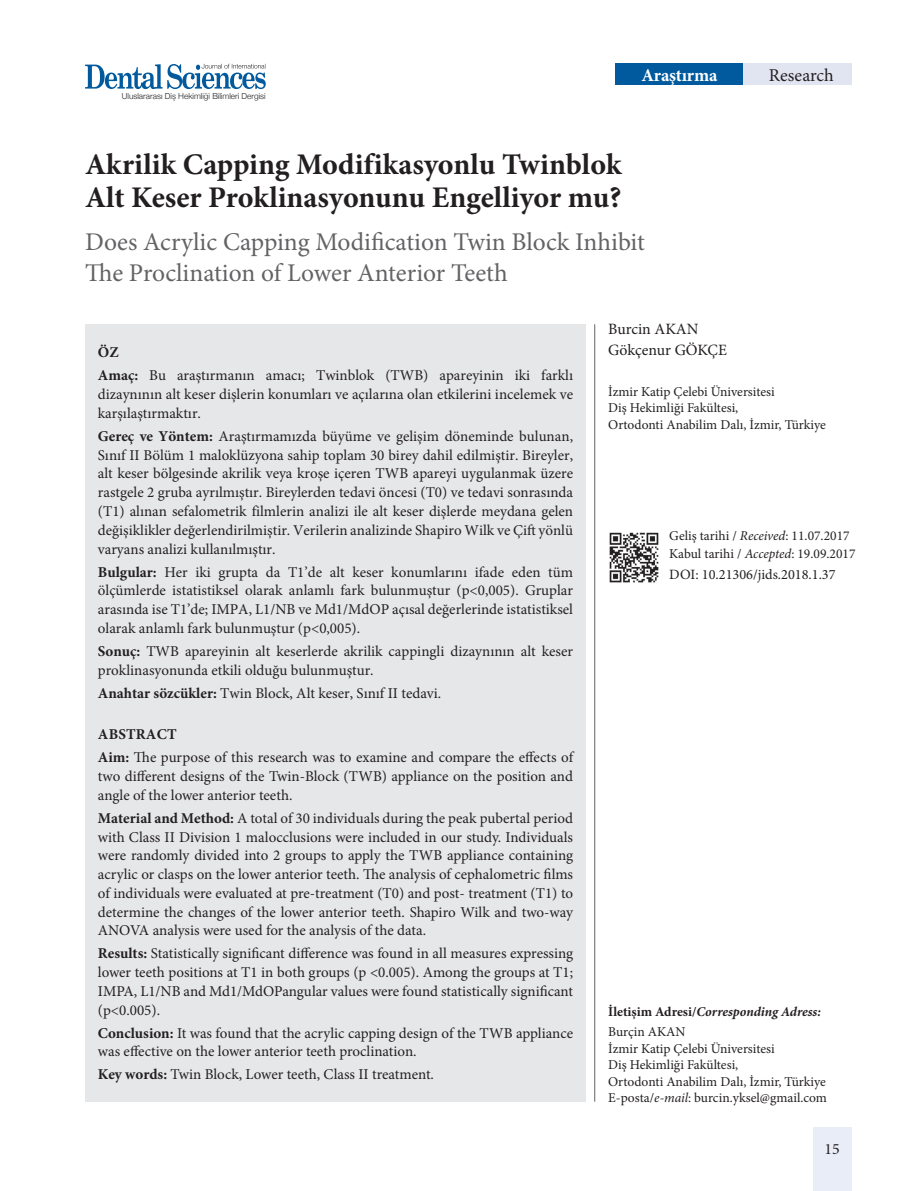
<style>
.page{position:relative;width:915px;height:1191px;background:#fff}
.page>*{position:absolute;margin:0;border:0;box-sizing:border-box;transform-origin:0 0}
.t1{font:700 30px/33px "Minion Pro";color:#231f20}
.t2{font:25.5px/30.6px "Minion Pro";color:#636366}
.t3{font:700 18px "Minion Pro";letter-spacing:-.01em;color:#fff}
.t4{font:18px "Minion Pro";color:#231f20}
.t5{font:15.75px/21px "Minion Pro";color:#231f20}
.t6{font:15px/18.8px "Minion Pro";color:#231f20}
.t7{font:14.25px "Minion Pro";color:#231f20}
.t8{font:13.5px/16.2px "Minion Pro";color:#231f20}
.t9{font:italic 700 13.5px/20px "Minion Pro";letter-spacing:-.005em;color:#231f20}
.t10{font:300 8.25px "Helvetica Neue";color:#231f20}
.s1{font-weight:700}
.s2{font-style:italic}
.s3{font-style:normal}
.s4{font-weight:400;font-style:normal}
</style>
<div class="page">
<div style="left:812px;top:1127px;width:38px;height:64px;background:#e8edf7"></div>
<svg style="left:85px;top:64px;width:181px;height:25px"></svg>
<hr style="left:594px;top:324px;width:1px;height:777px;background:#636366">
<img style="left:609px;top:532px;width:50px;height:51px">
<div style="left:85px;top:324px;width:500px;height:777px;background:#e6e7e9"></div>
<div style="left:615px;top:64px;width:127px;height:21px;background:#015a9d"></div>
<div style="left:742px;top:64px;width:108px;height:21px;background:#e1e5f1"></div>
<p class="t10" style="left:122px;top:89px;width:145px">Uluslararası Diş Hekimliği Bilimleri Dergisi</p>
<p class="t3" style="left:641px;top:63px;width:77px">Araştırma</p>
<p class="t4" style="left:768px;top:63px;width:66px">Research</p>
<h1 class="t1" style="left:85px;top:148px;width:537px">Akrilik Capping Modifikasyonlu Twinblok<br>Alt Keser Proklinasyonunu Engelliyor mu?</h1>
<h2 class="t2" style="left:85px;top:227px;width:561px">Does Acrylic Capping Modification Twin Block Inhibit<br>The Proclination of Lower Anterior Teeth</h2>
<p class="t6" style="left:98px;top:341px;width:476px;line-height:23px"><span class="s1">ÖZ<br>Amaç:</span> Bu araştırmanın amacı; Twinblok (TWB) apareyinin iki farklı</p>
<p class="t6" style="left:98px;top:385px;width:476px">dizaynının alt keser dişlerin konumları ve açılarına olan etkilerini incelemek ve karşılaştırmaktır.</p>
<p class="t6" style="left:98px;top:427px;width:476px;text-align:justify"><span class="s1">Gereç ve Yöntem:</span> Araştırmamızda büyüme ve gelişim döneminde bulunan, Sınıf II Bölüm 1 maloklüzyona sahip toplam 30 birey dahil edilmiştir. Bireyler, alt keser bölgesinde akrilik veya kroşe içeren TWB apareyi uygulanmak üzere rastgele 2 gruba ayrılmıştır. Bireylerden tedavi öncesi (T0) ve tedavi sonrasında (T1) alınan sefalometrik filmlerin analizi ile alt keser dişlerde meydana gelen değişiklikler değerlendirilmiştir. Verilerin analizinde Shapiro Wilk ve Çift yönlü varyans analizi kullanılmıştır.</p>
<p class="t6" style="left:98px;top:562px;width:476px;text-align:justify"><span class="s1">Bulgular:</span> Her iki grupta da T1’de alt keser konumlarını ifade eden tüm ölçümlerde istatistiksel olarak anlamlı fark bulunmuştur (p&lt;0,005). Gruplar arasında ise T1’de; IMPA, L1/NB ve Md1/MdOP açısal değerlerinde istatistiksel olarak anlamlı fark bulunmuştur (p&lt;0,005).</p>
<p class="t6" style="left:98px;top:641px;width:476px"><span class="s1">Sonuç:</span> TWB apareyinin alt keserlerde akrilik cappingli dizaynının alt keser proklinasyonunda etkili olduğu bulunmuştur.</p>
<p class="t6" style="left:98px;top:683px;width:345px"><span class="s1">Anahtar sözcükler:</span> Twin Block, Alt keser, Sınıf II tedavi.</p>
<p class="t6" style="left:98px;top:723px;width:476px;line-height:23px"><span class="s1">ABSTRACT<br>Aim:</span> The purpose of this research was to examine and compare the effects of</p>
<p class="t6" style="left:98px;top:767px;width:476px">two different designs of the Twin-Block (TWB) appliance on the position and angle of the lower anterior teeth.</p>
<p class="t6" style="left:98px;top:808px;width:476px;text-align:justify"><span class="s1">Material and Method:</span> A total of 30 individuals during the peak pubertal period with Class II Division 1 malocclusions were included in our study. Individuals were randomly divided into 2 groups to apply the TWB appliance containing acrylic or clasps on the lower anterior teeth. The analysis of cephalometric films of individuals were evaluated at pre-treatment (T0) and post- treatment (T1) to determine the changes of the lower anterior teeth. Shapiro Wilk and two-way ANOVA analysis were used for the analysis of the data.</p>
<p class="t6" style="left:98px;top:944px;width:476px;text-align:justify"><span class="s1">Results:</span> Statistically significant difference was found in all measures expressing lower teeth positions at T1 in both groups (p &lt;0.005). Among the groups at T1; IMPA, L1/NB and Md1/MdOPangular values were found statistically significant (p&lt;0.005).</p>
<p class="t6" style="left:98px;top:1023px;width:476px"><span class="s1">Conclusion:</span> It was found that the acrylic capping design of the TWB appliance was effective on the lower anterior teeth proclination.</p>
<p class="t6" style="left:98px;top:1065px;width:337px"><span class="s1">Key words:</span> Twin Block, Lower teeth, Class II treatment.</p>
<p class="t5" style="left:608px;top:319px;width:120px">Burcin AKAN<br>Gökçenur GÖKÇE</p>
<p class="t8" style="left:608px;top:383px;width:219px">İzmir Katip Çelebi Üniversitesi<br>Diş Hekimliği Fakültesi,<br>Ortodonti Anabilim Dalı, İzmir, Türkiye</p>
<p class="t8" style="left:669px;top:526px;width:188px;line-height:18px">Geliş tarihi / <span class="s2">Received</span>: 11.07.2017<br>Kabul tarihi / <span class="s2">Accepted</span>: 19.09.2017</p>
<p class="t7" style="left:669px;top:565px;width:168px">DOI: 10.21306/jids.2018.1.37</p>
<p class="t9" style="left:608px;top:1001px;width:214px"><span class="s3">İletişim Adresi/</span>Corresponding Adress:<br><span class="s4">Burçin AKAN</span></p>
<p class="t8" style="left:608px;top:1040px;width:220px">İzmir Katip Çelebi Üniversitesi<br>Diş Hekimliği Fakültesi,<br>Ortodonti Anabilim Dalı, İzmir, Türkiye E-posta/<span class="s2">e-mail</span>: burcin.yksel@gmail.com</p>
<p class="t5" style="left:824px;top:1138px;width:17px">15</p>
</div>
